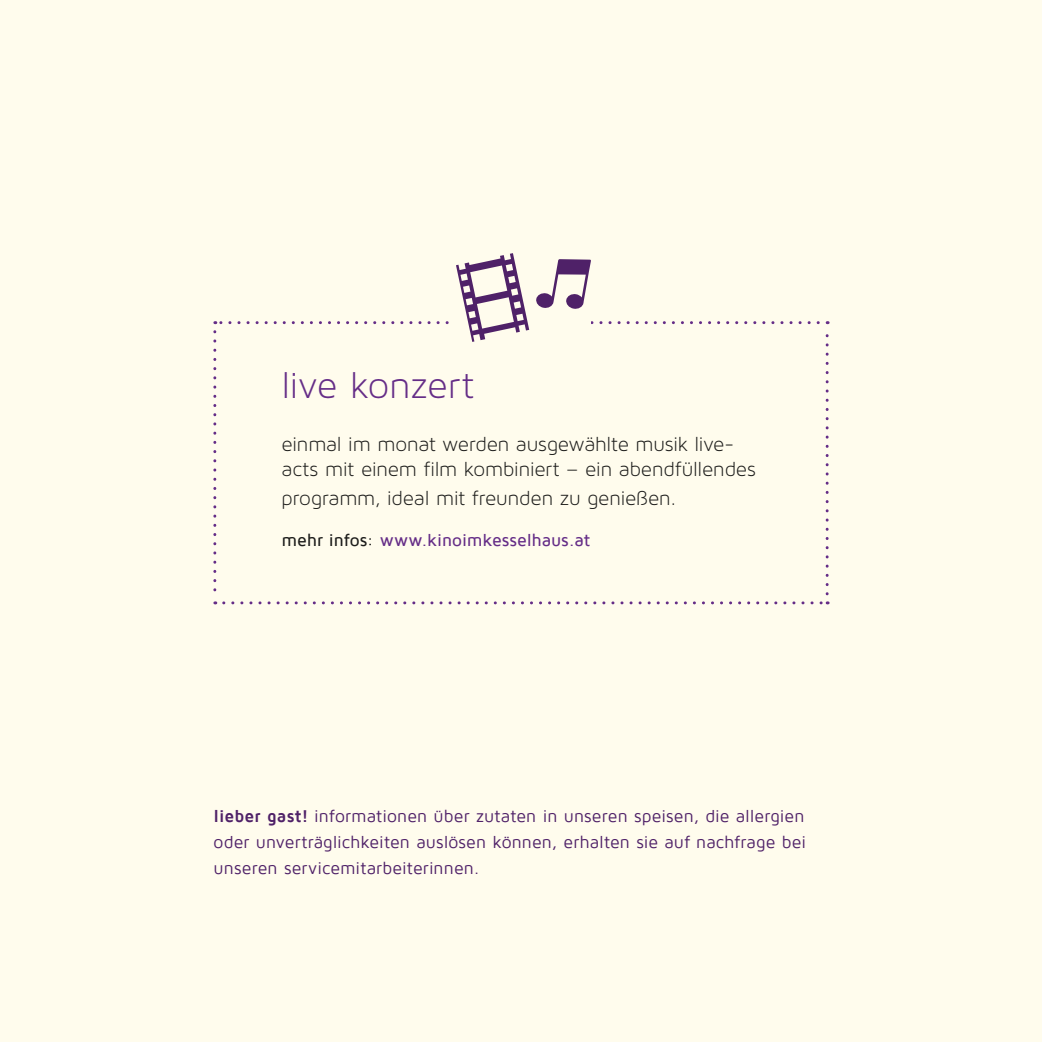
<style>
.page{position:relative;width:1042px;height:1042px;background:#fffced}
.page>*{position:absolute;margin:0;border:0;box-sizing:border-box;transform-origin:0 0}
.t1{font:38.5px "Maven Pro Light 300";letter-spacing:-.005em;color:#652d87}
.t2{font:21px/25.2px "Maven Pro Light 300";letter-spacing:-.01em;color:#1d1d1b}
.t3{font:17.5px/26.2px "Maven Pro";letter-spacing:.005em;color:#4f2168;text-align:justify}
.t4{font:500 17.5px "Maven Pro";letter-spacing:-.005em;color:#652d87}
.s1{color:#1d1d1b}
.s2{font-weight:700}
</style>
<div class="page">
<svg style="left:213px;top:253px;width:615px;height:351px"></svg>
<h1 class="t1" style="left:281px;top:364px;width:194px">live konzert</h1>
<p class="t2" style="left:281px;top:431px;width:476px">einmal im monat werden ausgewählte musik live&shy;acts mit einem film kombiniert – ein abendfüllendes</p>
<p class="t2" style="left:281px;top:485px;width:396px">programm, ideal mit freunden zu genießen.</p>
<p class="t4" style="left:281px;top:531px;width:310px"><span class="s1">mehr infos:</span> www.kinoimkesselhaus.at</p>
<p class="t3" style="left:214px;top:803px;width:594px"><span class="s2">lieber gast!</span> informationen über zutaten in unseren speisen, die allergien oder unverträglichkeiten auslösen können, erhalten sie auf nachfrage bei unseren servicemitarbeiterinnen.</p>
</div>
